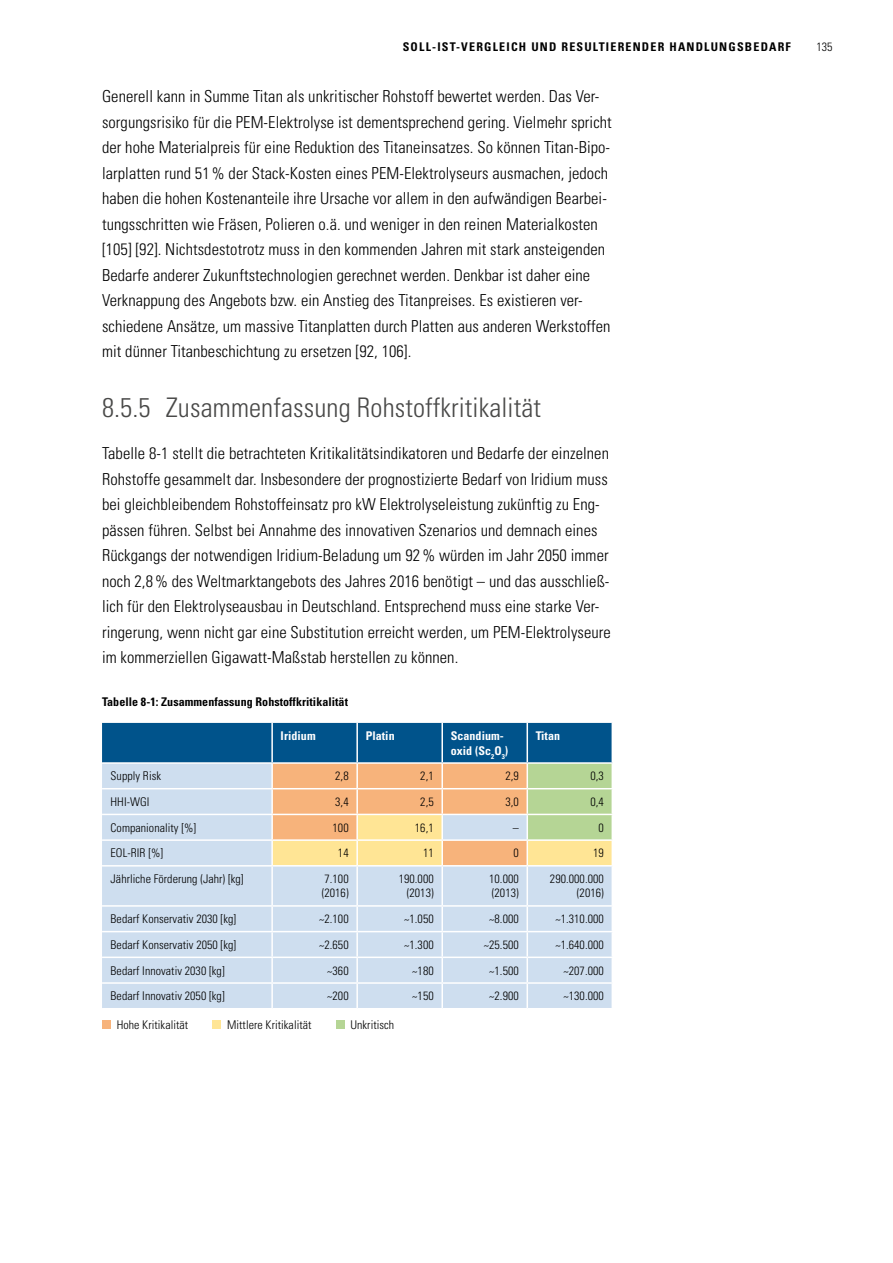
<style>
.page{position:relative;width:893px;height:1263px;background:#fff}
.page>*{position:absolute;margin:0;border:0;box-sizing:border-box;transform-origin:0 0}
.t1{font:300 condensed 27px "Univers LT Std";letter-spacing:.005em;color:#494948}
.t2{font:300 condensed 16.5px/25.5px "Univers LT Std";letter-spacing:.005em;color:#000}
.t3{font:300 condensed 12px/14.4px "Univers LT Std";letter-spacing:.005em;color:#000}
.t4{font:700 condensed 12px "Univers";letter-spacing:.1em;color:#000}
.t5{font:700 condensed 12px "Univers LT Std";letter-spacing:.005em;color:#000}
.t6{font:700 condensed 12px/14.4px "Univers LT Std";letter-spacing:.005em;color:#fff}
.t7{font:300 condensed 12px "Univers";color:#000}
</style>
<div class="page">
<div style="left:102px;top:866px;width:510px;height:142px;background:#cedeef"></div>
<hr style="left:102px;top:982px;width:170px;height:2px;background:#fff">
<hr style="left:272px;top:982px;width:85px;height:2px;background:#fff">
<hr style="left:357px;top:982px;width:85px;height:2px;background:#fff">
<hr style="left:442px;top:982px;width:85px;height:2px;background:#fff">
<hr style="left:527px;top:982px;width:86px;height:2px;background:#fff">
<hr style="left:271px;top:866px;width:2px;height:39px;background:#fff">
<hr style="left:271px;top:907px;width:2px;height:24px;background:#fff">
<hr style="left:271px;top:932px;width:2px;height:24px;background:#fff">
<hr style="left:271px;top:958px;width:2px;height:24px;background:#fff">
<hr style="left:271px;top:984px;width:2px;height:24px;background:#fff">
<svg style="left:102px;top:723px;width:511px;height:142px;background:#a5b0a9"></svg>
<hr style="left:356px;top:866px;width:2px;height:39px;background:#fff">
<hr style="left:441px;top:866px;width:2px;height:39px;background:#fff">
<hr style="left:526px;top:866px;width:2px;height:39px;background:#fff">
<hr style="left:356px;top:907px;width:2px;height:24px;background:#fff">
<hr style="left:441px;top:907px;width:2px;height:24px;background:#fff">
<hr style="left:526px;top:907px;width:2px;height:24px;background:#fff">
<hr style="left:356px;top:932px;width:2px;height:24px;background:#fff">
<hr style="left:441px;top:932px;width:2px;height:24px;background:#fff">
<hr style="left:526px;top:932px;width:2px;height:24px;background:#fff">
<hr style="left:356px;top:958px;width:2px;height:24px;background:#fff">
<hr style="left:441px;top:958px;width:2px;height:24px;background:#fff">
<hr style="left:526px;top:958px;width:2px;height:24px;background:#fff">
<hr style="left:356px;top:984px;width:2px;height:24px;background:#fff">
<hr style="left:441px;top:984px;width:2px;height:24px;background:#fff">
<hr style="left:526px;top:984px;width:2px;height:24px;background:#fff">
<hr style="left:102px;top:905px;width:170px;height:2px;background:#fff">
<hr style="left:272px;top:905px;width:85px;height:2px;background:#fff">
<hr style="left:357px;top:905px;width:85px;height:2px;background:#fff">
<hr style="left:442px;top:905px;width:85px;height:2px;background:#fff">
<hr style="left:527px;top:905px;width:86px;height:2px;background:#fff">
<hr style="left:102px;top:931px;width:170px;height:1px;background:#fff">
<hr style="left:272px;top:931px;width:85px;height:1px;background:#fff">
<hr style="left:357px;top:931px;width:85px;height:1px;background:#fff">
<hr style="left:442px;top:931px;width:85px;height:1px;background:#fff">
<hr style="left:527px;top:931px;width:86px;height:1px;background:#fff">
<hr style="left:102px;top:956px;width:170px;height:2px;background:#fff">
<hr style="left:272px;top:956px;width:85px;height:2px;background:#fff">
<hr style="left:357px;top:956px;width:85px;height:2px;background:#fff">
<hr style="left:442px;top:956px;width:85px;height:2px;background:#fff">
<hr style="left:527px;top:956px;width:86px;height:2px;background:#fff">
<div style="left:102px;top:1020px;width:9px;height:9px;background:#f7b37b"></div>
<div style="left:212px;top:1020px;width:9px;height:9px;background:#ffe595"></div>
<div style="left:336px;top:1020px;width:8px;height:9px;background:#b5d595"></div>
<p class="t4" style="left:403px;top:39px;width:16px">SOLL</p>
<p class="t4" style="left:432px;top:39px;width:45px">-IST-VERGLEICH</p>
<p class="t4" style="left:531px;top:39px;width:9px">UND</p>
<p class="t4" style="left:561px;top:39px;width:8px">-RESULTIERENDER</p>
<p class="t4" style="left:669px;top:39px;width:18px">HANDLUNGS-BEDARF</p>
<p class="t7" style="left:816px;top:40px;width:18px">135</p>
<p class="t2" style="left:102px;top:83px;width:511px">Generell kann in Summe Titan als unkritischer Rohstoff bewertet werden. Das Ver&shy;sorgungsrisiko für die PEM-Elektrolyse ist dementsprechend gering. Vielmehr spricht der hohe Materialpreis für eine Reduktion des Titaneinsatzes. So können Titan-Bipo&shy;larplatten rund 51% der Stack-Kosten eines PEM-Elektrolyseurs ausmachen, jedoch haben die hohen Kostenanteile ihre Ursache vor allem in den aufwändigen Bearbei&shy;tungsschritten wie Fräsen, Polieren o.ä. und weniger in den reinen Materialkosten [105] [92]. Nichtsdestotrotz muss in den kommenden Jahren mit stark ansteigenden Bedarfe anderer Zukunftstechnologien gerechnet werden. Denkbar ist daher eine Verknappung des Angebots bzw. ein Anstieg des Titanpreises. Es existieren ver&shy;schiedene Ansätze, um massive Titanplatten durch Platten aus anderen Werkstoffen mit dünner Titanbeschichtung zu ersetzen [92, 106].</p>
<h1 class="t1" style="left:102px;top:391px;width:440px">8.5.5 Zusammenfassung Rohstoffkritikalität</h1>
<p class="t2" style="left:102px;top:441px;width:510px">Tabelle 8-1 stellt die betrachteten Kritikalitätsindikatoren und Bedarfe der einzelnen Rohstoffe gesammelt dar. Insbesondere der prognostizierte Bedarf von Iridium muss bei gleichbleibendem Rohstoffeinsatz pro kW Elektrolyseleistung zukünftig zu Eng&shy;pässen führen. Selbst bei Annahme des innovativen Szenarios und demnach eines Rückgangs der notwendigen Iridium-Beladung um 92% würden im Jahr 2050 immer noch 2,8% des Weltmarktangebots des Jahres 2016 benötigt – und das ausschließ&shy;lich für den Elektrolyseausbau in Deutschland. Entsprechend muss eine starke Ver&shy;ringerung, wenn nicht gar eine Substitution erreicht werden, um PEM-Elektrolyseure im kommerziellen Gigawatt-Maßstab herstellen zu können.</p>
<p class="t5" style="left:102px;top:694px;width:247px">Tabelle 8-1: Zusammenfassung Rohstoffkritikalität</p>
<p class="t6" style="left:281px;top:729px;width:37px">Iridium</p>
<p class="t6" style="left:366px;top:729px;width:30px">Platin</p>
<p class="t6" style="left:451px;top:729px;width:59px">Scandium&shy;oxid (Sc<sub>2</sub>O<sub>3</sub>)</p>
<p class="t6" style="left:536px;top:729px;width:26px">Titan</p>
<p class="t3" style="left:111px;top:769px;width:52px">Supply Risk</p>
<p class="t3" style="left:335px;top:769px;width:15px">2,8</p>
<p class="t3" style="left:420px;top:769px;width:15px">2,1</p>
<p class="t3" style="left:505px;top:769px;width:15px">2,9</p>
<p class="t3" style="left:590px;top:769px;width:15px">0,3</p>
<p class="t3" style="left:111px;top:794px;width:41px">HHI-WGI</p>
<p class="t3" style="left:335px;top:794px;width:15px">3,4</p>
<p class="t3" style="left:420px;top:794px;width:15px">2,5</p>
<p class="t3" style="left:505px;top:794px;width:15px">3,0</p>
<p class="t3" style="left:590px;top:794px;width:15px">0,4</p>
<p class="t3" style="left:111px;top:820px;width:87px">Companionality [%]</p>
<p class="t3" style="left:333px;top:820px;width:18px">100</p>
<p class="t3" style="left:415px;top:820px;width:20px">16,1</p>
<p class="t3" style="left:513px;top:820px;width:7px">–</p>
<p class="t3" style="left:598px;top:820px;width:7px">0</p>
<p class="t3" style="left:111px;top:846px;width:54px">EOL-RIR [%]</p>
<p class="t3" style="left:338px;top:846px;width:12px">14</p>
<p class="t3" style="left:423px;top:846px;width:12px">11</p>
<p class="t3" style="left:513px;top:846px;width:7px">0</p>
<p class="t3" style="left:593px;top:846px;width:12px">19</p>
<p class="t3" style="left:111px;top:871px;width:135px">Jährliche Förderung (Jahr) [kg]</p>
<p class="t3" style="left:322px;top:871px;width:28px">7.100 (2016)</p>
<p class="t3" style="left:399px;top:871px;width:36px;text-align:right">190.000 (2013)</p>
<p class="t3" style="left:489px;top:871px;width:31px">10.000 (2013)</p>
<p class="t3" style="left:550px;top:871px;width:55px;text-align:right">290.000.000 (2016)</p>
<p class="t3" style="left:111px;top:912px;width:127px">Bedarf Konservativ 2030 [kg]</p>
<p class="t3" style="left:319px;top:912px;width:31px">~2.100</p>
<p class="t3" style="left:404px;top:912px;width:31px">~1.050</p>
<p class="t3" style="left:489px;top:912px;width:31px">~8.000</p>
<p class="t3" style="left:555px;top:912px;width:50px">~1.310.000</p>
<p class="t3" style="left:111px;top:937px;width:127px">Bedarf Konservativ 2050 [kg]</p>
<p class="t3" style="left:319px;top:937px;width:31px">~2.650</p>
<p class="t3" style="left:404px;top:937px;width:31px">~1.300</p>
<p class="t3" style="left:484px;top:937px;width:36px">~25.500</p>
<p class="t3" style="left:555px;top:937px;width:50px">~1.640.000</p>
<p class="t3" style="left:111px;top:963px;width:116px">Bedarf Innovativ 2030 [kg]</p>
<p class="t3" style="left:327px;top:963px;width:23px">~360</p>
<p class="t3" style="left:412px;top:963px;width:23px">~180</p>
<p class="t3" style="left:489px;top:963px;width:31px">~1.500</p>
<p class="t3" style="left:563px;top:963px;width:42px">~207.000</p>
<p class="t3" style="left:111px;top:989px;width:116px">Bedarf Innovativ 2050 [kg]</p>
<p class="t3" style="left:327px;top:989px;width:23px">~200</p>
<p class="t3" style="left:412px;top:989px;width:23px">~150</p>
<p class="t3" style="left:489px;top:989px;width:31px">~2.900</p>
<p class="t3" style="left:563px;top:989px;width:42px">~130.000</p>
<p class="t3" style="left:117px;top:1018px;width:73px">Hohe Kritikalität</p>
<p class="t3" style="left:227px;top:1018px;width:86px">Mittlere Kritikalität</p>
<p class="t3" style="left:350px;top:1018px;width:45px">Unkritisch</p>
</div>
